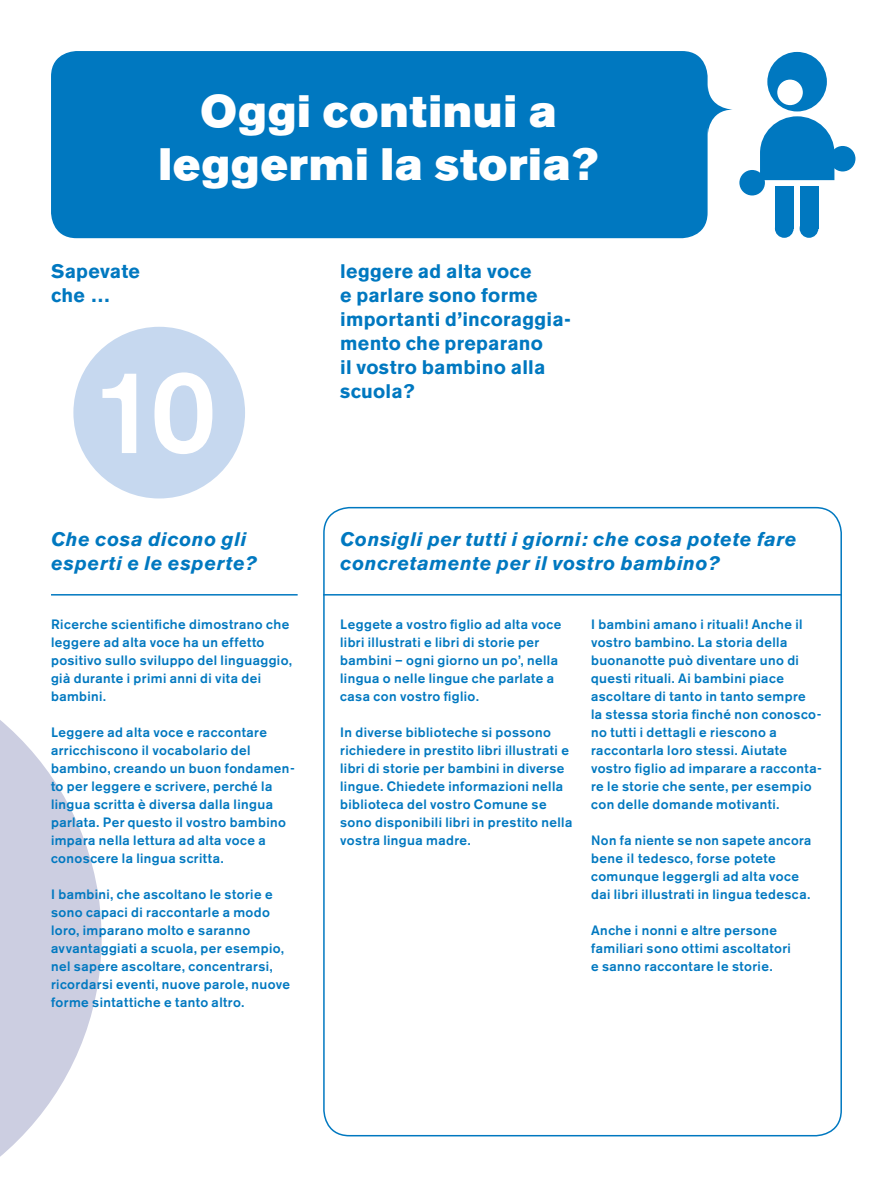
<style>
.page{position:relative;width:893px;height:1191px;background:#fff}
.page>*{position:absolute;margin:0;border:0;box-sizing:border-box;transform-origin:0 0}
.t1{font:500 117.45px "Akzidenz Grotesk BE";color:#fff}
.t2{font:45px/52.5px "Akzidenz Grotesk BE Super";letter-spacing:.03em;color:#fff;text-align:center}
.t3{font:700 19.5px/24px "Akzidenz Grotesk BE";letter-spacing:.015em;color:#0078c0}
.t4{font:italic 700 19.5px/24px "Akzidenz Grotesk BE";letter-spacing:.03em;color:#0078c0}
.t5{font:500 13.5px/18px "Akzidenz Grotesk BE";letter-spacing:.03em;color:#0078c0}
</style>
<div class="page">
<div style="left:73px;top:327px;width:172px;height:171px;background:#c6d8ef;border-radius:50%"></div>
<svg style="left:0;top:720px;width:102px;height:437px;fill:#cccee1"></svg>
<div style="left:51px;top:51px;width:657px;height:187px;background:#0078c0;border-radius:26px"></div>
<svg style="left:682px;top:84px;width:51px;height:51px"></svg>
<hr style="left:51px;top:594px;width:247px;height:1px;background:#0078c0">
<hr style="left:323px;top:594px;width:519px;height:1px;background:#0078c0">
<div style="left:767px;top:52px;width:60px;height:59px;background:#0078c0;border-radius:50%"></div>
<svg style="left:760px;top:116px;width:74px;height:64px;background:#2089c8"></svg>
<div style="left:739px;top:170px;width:26px;height:25px;background:#0078c0;border-radius:50%"></div>
<div style="left:777px;top:80px;width:26px;height:25px;background:#fff;border-radius:50%"></div>
<div style="left:775px;top:186px;width:19px;height:42px;background:#0078c0"></div>
<div style="left:775px;top:219px;width:19px;height:19px;background:#0078c0;border-radius:50%"></div>
<div style="left:800px;top:186px;width:18px;height:42px;background:#0078c0"></div>
<div style="left:800px;top:219px;width:18px;height:19px;background:#0078c0;border-radius:50%"></div>
<div style="left:830px;top:146px;width:25px;height:25px;background:#0078c0;border-radius:50%"></div>
<h2 class="t2" style="left:159px;top:86px;width:441px">Oggi continui a leggermi la storia?</h2>
<h3 class="t3" style="left:51px;top:260px;width:90px">Sapevate che …</h3>
<h3 class="t3" style="left:340px;top:260px;width:232px">leggere ad alta voce<br>e parlare sono forme importanti d’incoraggia&shy;mento che preparano<br>il vostro bambino alla scuola?</h3>
<h1 class="t1" style="left:94px;top:340px;width:124px">10</h1>
<h3 class="t4" style="left:51px;top:527px;width:207px">Che cosa dicono gli esperti e le esperte?</h3>
<p class="t5" style="left:51px;top:615px;width:242px">Ricerche scientifiche dimostrano che leggere ad alta voce ha un effetto positivo sullo sviluppo del linguaggio, già durante i primi anni di vita dei bambini.</p>
<p class="t5" style="left:51px;top:723px;width:245px">Leggere ad alta voce e raccontare arricchiscono il vocabolario del bambino, creando un buon fondamen&shy;to per leggere e scrivere, perché la lingua scritta è diversa dalla lingua parlata. Per questo il vostro bambino impara nella lettura ad alta voce a conoscere la lingua scritta.</p>
<p class="t5" style="left:51px;top:885px;width:241px">I bambini, che ascoltano le storie e sono capaci di raccontarle a modo loro, imparano molto e saranno avvantaggiati a scuola, per esempio, nel sapere ascoltare, concentrarsi, ricordarsi eventi, nuove parole, nuove forme sintattiche e tanto altro.</p>
<h3 class="t4" style="left:340px;top:527px;width:458px">Consigli per tutti i giorni: che cosa potete fare concretamente per il vostro bambino?</h3>
<p class="t5" style="left:340px;top:615px;width:223px">Leggete a vostro figlio ad alta voce libri illustrati e libri di storie per bambini – ogni giorno un po’, nella lingua o nelle lingue che parlate a casa con vostro figlio.</p>
<p class="t5" style="left:340px;top:723px;width:234px">In diverse biblioteche si possono richiedere in prestito libri illustrati e libri di storie per bambini in diverse lingue. Chiedete informazioni nella biblioteca del vostro Comune se sono disponibili libri in prestito nella vostra lingua madre.</p>
<p class="t5" style="left:591px;top:615px;width:232px">I bambini amano i rituali! Anche il vostro bambino. La storia della buonanotte può diventare uno di questi rituali. Ai bambini piace ascoltare di tanto in tanto sempre<br>la stessa storia finché non conosco&shy;no tutti i dettagli e riescono a raccontarla loro stessi. Aiutate vostro figlio ad imparare a racconta&shy;re le storie che sente, per esempio con delle domande motivanti.</p>
<p class="t5" style="left:591px;top:831px;width:222px">Non fa niente se non sapete ancora bene il tedesco, forse potete comunque leggergli ad alta voce dai libri illustrati in lingua tedesca.</p>
<p class="t5" style="left:591px;top:921px;width:201px">Anche i nonni e altre persone familiari sono ottimi ascoltatori e sanno raccontare le storie.</p>
</div>
